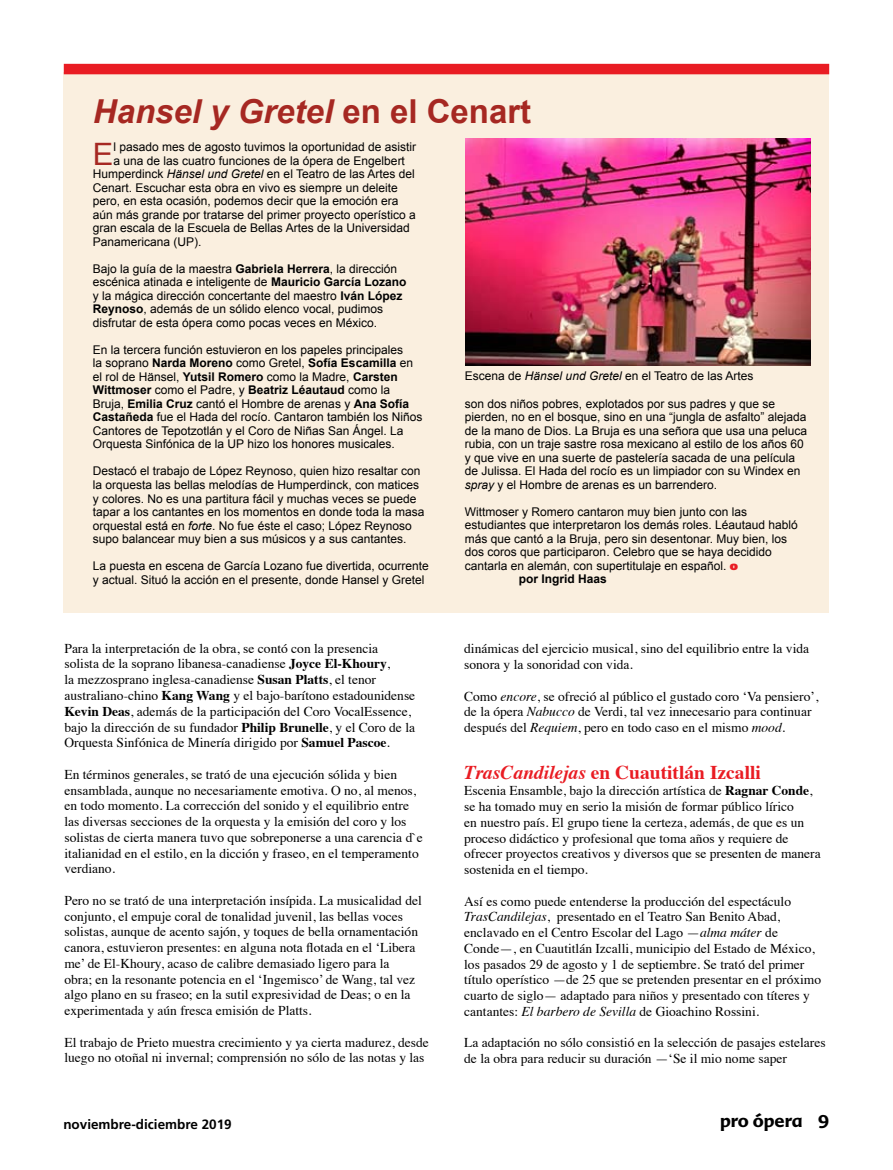
<style>
.page{position:relative;width:893px;height:1170px;background:#fff}
.page>*{position:absolute;margin:0;border:0;box-sizing:border-box;transform-origin:0 0}
.t1{font:italic 700 33px "Arial";color:#a62822}
.t2{font:30.9px "Arial";color:#a62822}
.t3{font:700 19.5px "Times";color:#e91c23}
.t4{font:700 18px "Advert";color:#000}
.t5{font:13.5px/15.8px "Times";color:#000}
.t6{font:700 13.5px "Frutiger";color:#000}
.t7{font:12px/13.5px "Arial";color:#000}
.t8{font:700 12px "Arial";color:#000}
.s1{font-style:normal}
.s2{font-style:italic}
.s3{font-weight:700}
.s4{font-family:"Frutiger";font-weight:900;color:#e91c23}
</style>
<div class="page">
<div style="left:64px;top:72px;width:765px;height:540px;background:#faefdf"></div>
<div style="left:64px;top:64px;width:765px;height:10px;background:#e91c23"></div>
<img style="left:465px;top:139px;width:345px;height:226px">
<h1 class="t1" style="left:93px;top:90px;width:440px">Hansel y Gretel <span class="s1">en el Cenart</span></h1>
<h2 class="t2" style="left:93px;top:134px;width:22px">E</h2>
<p class="t7" style="left:113px;top:140px;width:304px">l pasado mes de agosto tuvimos la oportunidad de asistir</p>
<p class="t7" style="left:113px;top:154px;width:293px">a una de las cuatro funciones de la ópera de Engelbert</p>
<p class="t7" style="left:93px;top:167px;width:323px">Humperdinck <span class="s2">Hänsel und Gretel</span> en el Teatro de las Artes del</p>
<p class="t7" style="left:93px;top:181px;width:306px">Cenart. Escuchar esta obra en vivo es siempre un deleite</p>
<p class="t7" style="left:93px;top:194px;width:307px">pero, en esta ocasión, podemos decir que la emoción era</p>
<p class="t7" style="left:93px;top:208px;width:324px">aún más grande por tratarse del primer proyecto operístico a</p>
<p class="t7" style="left:93px;top:221px;width:318px">gran escala de la Escuela de Bellas Artes de la Universidad</p>
<p class="t7" style="left:93px;top:235px;width:110px">Panamericana (UP).</p>
<p class="t7" style="left:93px;top:262px;width:315px">Bajo la guía de la maestra <span class="s3">Gabriela Herrera</span>, la dirección escénica atinada e inteligente de <span class="s3">Mauricio García Lozano </span>y la mágica dirección concertante del maestro <span class="s3">Iván López Reynoso</span>, además de un sólido elenco vocal, pudimos disfrutar de esta ópera como pocas veces en México.</p>
<p class="t7" style="left:93px;top:343px;width:331px">En la tercera función estuvieron en los papeles principales<br>la soprano <span class="s3">Narda Moreno</span> como Gretel, <span class="s3">Sofía Escamilla</span> en el rol de Hänsel, <span class="s3">Yutsil Romero</span> como la Madre, <span class="s3">Carsten Wittmoser</span> como el Padre, y <span class="s3">Beatriz Léautaud</span> como la Bruja, <span class="s3">Emilia Cruz</span> cantó el Hombre de arenas y <span class="s3">Ana Sofía Castañeda</span> fue el Hada del rocío. Cantaron también los Niños Cantores de Tepotzotlán y el Coro de Niñas San Ángel. La Orquesta Sinfónica de la UP hizo los honores musicales.</p>
<p class="t7" style="left:93px;top:464px;width:333px">Destacó el trabajo de López Reynoso, quien hizo resaltar con la orquesta las bellas melodías de Humperdinck, con matices y colores. No es una partitura fácil y muchas veces se puede tapar a los cantantes en los momentos en donde toda la masa orquestal está en <span class="s2">forte</span>. No fue éste el caso; López Reynoso supo balancear muy bien a sus músicos y a sus cantantes.</p>
<p class="t7" style="left:93px;top:559px;width:337px">La puesta en escena de García Lozano fue divertida, ocurrente y actual. Situó la acción en el presente, donde Hansel y Gretel</p>
<p class="t5" style="left:64px;top:639px;width:352px">Para la interpretación de la obra, se contó con la presencia solista de la soprano libanesa-canadiense <span class="s3">Joyce El-Khoury</span>,<br>la mezzosprano inglesa-canadiense <span class="s3">Susan Platts</span>, el tenor australiano-chino <span class="s3">Kang Wang</span> y el bajo-barítono estadounidense <span class="s3">Kevin Deas</span>, además de la participación del Coro VocalEssence, bajo la dirección de su fundador <span class="s3">Philip Brunelle</span>, y el Coro de la Orquesta Sinfónica de Minería dirigido por <span class="s3">Samuel Pascoe</span>.</p>
<p class="t5" style="left:64px;top:765px;width:360px">En términos generales, se trató de una ejecución sólida y bien ensamblada, aunque no necesariamente emotiva. O no, al menos, en todo momento. La corrección del sonido y el equilibrio entre las diversas secciones de la orquesta y la emisión del coro y los solistas de cierta manera tuvo que sobreponerse a una carencia d`e italianidad en el estilo, en la dicción y fraseo, en el temperamento verdiano.</p>
<p class="t5" style="left:64px;top:891px;width:359px">Pero no se trató de una interpretación insípida. La musicalidad del conjunto, el empuje coral de tonalidad juvenil, las bellas voces solistas, aunque de acento sajón, y toques de bella ornamentación canora, estuvieron presentes: en alguna nota flotada en el ‘Libera me’ de El-Khoury, acaso de calibre demasiado ligero para la<br>obra; en la resonante potencia en el ‘Ingemisco’ de Wang, tal vez algo plano en su fraseo; en la sutil expresividad de Deas; o en la experimentada y aún fresca emisión de Platts.</p>
<p class="t5" style="left:64px;top:1033px;width:366px">El trabajo de Prieto muestra crecimiento y ya cierta madurez, desde luego no otoñal ni invernal; comprensión no sólo de las notas y las</p>
<p class="t7" style="left:465px;top:369px;width:290px">Escena de <span class="s2">Hänsel und Gretel</span> en el Teatro de las Artes</p>
<p class="t7" style="left:465px;top:397px;width:344px">son dos niños pobres, explotados por sus padres y que se pierden, no en el bosque, sino en una “jungla de asfalto” alejada de la mano de Dios. La Bruja es una señora que usa una peluca rubia, con un traje sastre rosa mexicano al estilo de los años 60 y que vive en una suerte de pastelería sacada de una película de Julissa. El Hada del rocío es un limpiador con su Windex en <span class="s2">spray</span> y el Hombre de arenas es un barrendero.</p>
<p class="t7" style="left:465px;top:505px;width:284px">Wittmoser y Romero cantaron muy bien junto con las</p>
<p class="t7" style="left:465px;top:518px;width:334px">estudiantes que interpretaron los demás roles. Léautaud habló</p>
<p class="t7" style="left:465px;top:532px;width:324px">más que cantó a la Bruja, pero sin desentonar. Muy bien, los</p>
<p class="t7" style="left:465px;top:545px;width:308px">dos coros que participaron. Celebro que se haya decidido</p>
<p class="t7" style="left:465px;top:559px;width:275px">cantarla en alemán, con supertitulaje en español. <span class="s4">o</span></p>
<p class="t8" style="left:519px;top:571px;width:90px">por Ingrid Haas</p>
<p class="t5" style="left:464px;top:639px;width:346px">dinámicas del ejercicio musical, sino del equilibrio entre la vida sonora y la sonoridad con vida.</p>
<p class="t5" style="left:464px;top:687px;width:356px">Como <span class="s2">encore</span>, se ofreció al público el gustado coro ‘Va pensiero’, de la ópera <span class="s2">Nabucco</span> de Verdi, tal vez innecesario para continuar después del <span class="s2">Requiem</span>, pero en todo caso en el mismo <span class="s2">mood</span>.</p>
<h3 class="t3" style="left:464px;top:754px;width:298px"><span class="s2">TrasCandilejas</span> en Cuautitlán Izcalli</h3>
<p class="t5" style="left:464px;top:781px;width:358px">Escenia Ensamble, bajo la dirección artística de <span class="s3">Ragnar Conde</span>, se ha tomado muy en serio la misión de formar público lírico<br>en nuestro país. El grupo tiene la certeza, además, de que es un proceso didáctico y profesional que toma años y requiere de ofrecer proyectos creativos y diversos que se presenten de manera sostenida en el tiempo.</p>
<p class="t5" style="left:464px;top:891px;width:358px">Así es como puede entenderse la producción del espectáculo <span class="s2">TrasCandilejas</span>, presentado en el Teatro San Benito Abad, enclavado en el Centro Escolar del Lago —<span class="s2">alma máter</span> de Conde—, en Cuautitlán Izcalli, municipio del Estado de México, los pasados 29 de agosto y 1 de septiembre. Se trató del primer título operístico —de 25 que se pretenden presentar en el próximo cuarto de siglo— adaptado para niños y presentado con títeres y cantantes: <span class="s2">El barbero de Sevilla</span> de Gioachino Rossini.</p>
<p class="t5" style="left:464px;top:1033px;width:363px">La adaptación no sólo consistió en la selección de pasajes estelares de la obra para reducir su duración —‘Se il mio nome saper</p>
<p class="t6" style="left:63px;top:1115px;width:170px">noviembre-diciembre 2019</p>
<h3 class="t4" style="left:720px;top:1109px;width:84px">pro ópera</h3>
</div>
